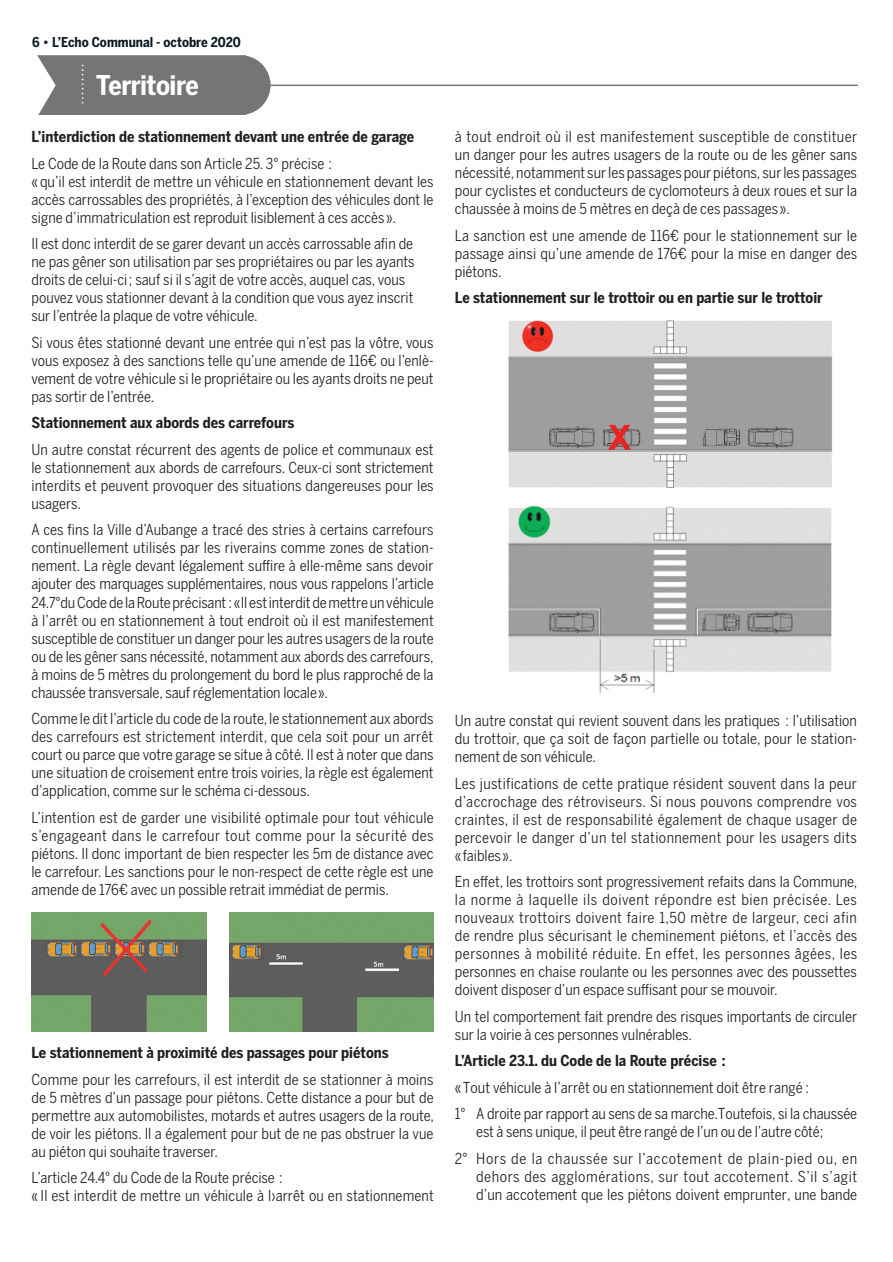
<style>
.page{position:relative;width:893px;height:1262px;background:#fff}
.page>*{position:absolute;margin:0;border:0;box-sizing:border-box;transform-origin:0 0}
.t1{font:700 27px "Benton Sans Cond";letter-spacing:-.02em;color:#fff}
.t2{font:15px/18px "Benton Sans Cond";color:#231f20;text-align:justify}
.t3{font:700 15px "Benton Sans Cond";color:#231f20}
.t4{font:15px/26.5px "Benton Sans Cond";letter-spacing:.03em;color:#231f20}
.t5{font:13.8px "Myriad Pro";color:#fff}
.t6{font:700 13.5px "Benton Sans Cond";color:#0b1a22}
</style>
<div class="page">
<img style="left:31px;top:912px;width:176px;height:119px">
<img style="left:229px;top:912px;width:204px;height:119px">
<hr style="left:32px;top:85px;width:825px;height:1px;background:#767575">
<svg style="left:32px;top:55px;width:238px;height:60px;background:#828181"></svg>
<img style="left:508px;top:505px;width:324px;height:189px">
<img style="left:508px;top:320px;width:325px;height:168px">
<p class="t6" style="left:32px;top:35px;width:210px">6 • L’Echo Communal - octobre 2020</p>
<p class="t5" style="left:70px;top:105px;width:43px;rotate:-90deg">………</p>
<h1 class="t1" style="left:96px;top:70px;width:104px">Territoire</h1>
<p class="t3" style="left:31px;top:128px;width:384px">L’interdiction de stationnement devant une entrée de garage</p>
<p class="t2" style="left:31px;top:154px;width:403px;text-align:left">Le Code de la Route dans son Article 25. 3° précise :<br>« qu’il est interdit de mettre un véhicule en stationnement devant les accès carrossables des propriétés, à l’exception des véhicules dont le signe d’immatriculation est reproduit lisiblement à ces accès ».</p>
<p class="t2" style="left:31px;top:235px;width:384px;text-align:left">Il est donc interdit de se garer devant un accès carrossable afin de ne pas gêner son utilisation par ses propriétaires ou par les ayants droits de celui-ci ; sauf si il s’agit de votre accès, auquel cas, vous pouvez vous stationner devant à la condition que vous ayez inscrit sur l’entrée la plaque de votre véhicule.</p>
<p class="t2" style="left:31px;top:333px;width:403px">Si vous êtes stationné devant une entrée qui n’est pas la vôtre, vous vous exposez à des sanctions telle qu’une amende de 116€ ou l’enlè&shy;vement de votre véhicule si le propriétaire ou les ayants droits ne peut pas sortir de l’entrée.</p>
<p class="t3" style="left:31px;top:414px;width:264px">Stationnement aux abords des carrefours</p>
<p class="t2" style="left:31px;top:440px;width:403px">Un autre constat récurrent des agents de police et communaux est le stationnement aux abords de carrefours. Ceux-ci sont strictement interdits et peuvent provoquer des situations dangereuses pour les usagers.</p>
<p class="t2" style="left:31px;top:521px;width:403px">A ces fins la Ville d’Aubange a tracé des stries à certains carrefours continuellement utilisés par les riverains comme zones de station&shy;nement. La règle devant légalement suffire à elle-même sans devoir ajouter des marquages supplémentaires, nous vous rappelons l’article 24.7°du Code de la Route précisant : « Il est interdit de mettre un véhicule à l’arrêt ou en stationnement à tout endroit où il est manifestement susceptible de constituer un danger pour les autres usagers de la route ou de les gêner sans nécessité, notamment aux abords des carrefours, à moins de 5 mètres du prolongement du bord le plus rapproché de la chaussée transversale, sauf réglementation locale ».</p>
<p class="t2" style="left:31px;top:709px;width:403px">Comme le dit l’article du code de la route, le stationnement aux abords des carrefours est strictement interdit, que cela soit pour un arrêt court ou parce que votre garage se situe à côté. Il est à noter que dans une situation de croisement entre trois voiries, la règle est également d’application, comme sur le schéma ci-dessous.</p>
<p class="t2" style="left:31px;top:808px;width:403px">L’intention est de garder une visibilité optimale pour tout véhicule s’engageant dans le carrefour tout comme pour la sécurité des piétons. Il donc important de bien respecter les 5m de distance avec le carrefour. Les sanctions pour le non-respect de cette règle est une amende de 176€ avec un possible retrait immédiat de permis.</p>
<p class="t3" style="left:31px;top:1043px;width:359px">Le stationnement à proximité des passages pour piétons</p>
<p class="t2" style="left:31px;top:1070px;width:404px">Comme pour les carrefours, il est interdit de se stationner à moins de 5 mètres d’un passage pour piétons. Cette distance a pour but de permettre aux automobilistes, motards et autres usagers de la route, de voir les piétons. Il a également pour but de ne pas obstruer la vue au piéton qui souhaite traverser.</p>
<p class="t2" style="left:31px;top:1168px;width:403px">L’article 24.4° du Code de la Route précise :<br>« Il est interdit de mettre un véhicule à l›arrêt ou en stationnement</p>
<p class="t2" style="left:455px;top:128px;width:403px">à tout endroit où il est manifestement susceptible de constituer un danger pour les autres usagers de la route ou de les gêner sans nécessité, notamment sur les passages pour piétons, sur les passages pour cyclistes et conducteurs de cyclomoteurs à deux roues et sur la chaussée à moins de 5 mètres en deçà de ces passages ».</p>
<p class="t2" style="left:455px;top:226px;width:403px">La sanction est une amende de 116€ pour le stationnement sur le passage ainsi qu’une amende de 176€ pour la mise en danger des piétons.</p>
<p class="t3" style="left:455px;top:289px;width:369px">Le stationnement sur le trottoir ou en partie sur le trottoir</p>
<p class="t2" style="left:455px;top:711px;width:403px">Un autre constat qui revient souvent dans les pratiques : l’utilisation du trottoir, que ça soit de façon partielle ou totale, pour le station&shy;nement de son véhicule.</p>
<p class="t2" style="left:455px;top:774px;width:403px">Les justifications de cette pratique résident souvent dans la peur d’accrochage des rétroviseurs. Si nous pouvons comprendre vos craintes, il est de responsabilité également de chaque usager de percevoir le danger d’un tel stationnement pour les usagers dits « faibles ».</p>
<p class="t2" style="left:455px;top:872px;width:404px">En effet, les trottoirs sont progressivement refaits dans la Commune, la norme à laquelle ils doivent répondre est bien précisée. Les nouveaux trottoirs doivent faire 1,50 mètre de largeur, ceci afin de rendre plus sécurisant le cheminement piétons, et l’accès des personnes à mobilité réduite. En effet, les personnes âgées, les personnes en chaise roulante ou les personnes avec des poussettes doivent disposer d’un espace suffisant pour se mouvoir.</p>
<p class="t2" style="left:455px;top:1007px;width:403px">Un tel comportement fait prendre des risques importants de circuler sur la voirie à ces personnes vulnérables.</p>
<p class="t3" style="left:455px;top:1051px;width:272px">L’Article 23.1. du Code de la Route précise :</p>
<p class="t2" style="left:455px;top:1073px;width:403px;line-height:26.5px">« Tout véhicule à l’arrêt ou en stationnement doit être rangé :<br>1° A droite par rapport au sens de sa marche.Toutefois, si la chaussée</p>
<p class="t4" style="left:455px;top:1118px;width:403px;text-indent:21px">est à sens unique, il peut être rangé de l’un ou de l’autre côté;<br>2° Hors de la chaussée sur l’accotement de plain-pied ou, en</p>
<p class="t2" style="left:476px;top:1167px;width:382px">dehors des agglomérations, sur tout accotement. S’il s’agit d’un accotement que les piétons doivent emprunter, une bande</p>
</div>
